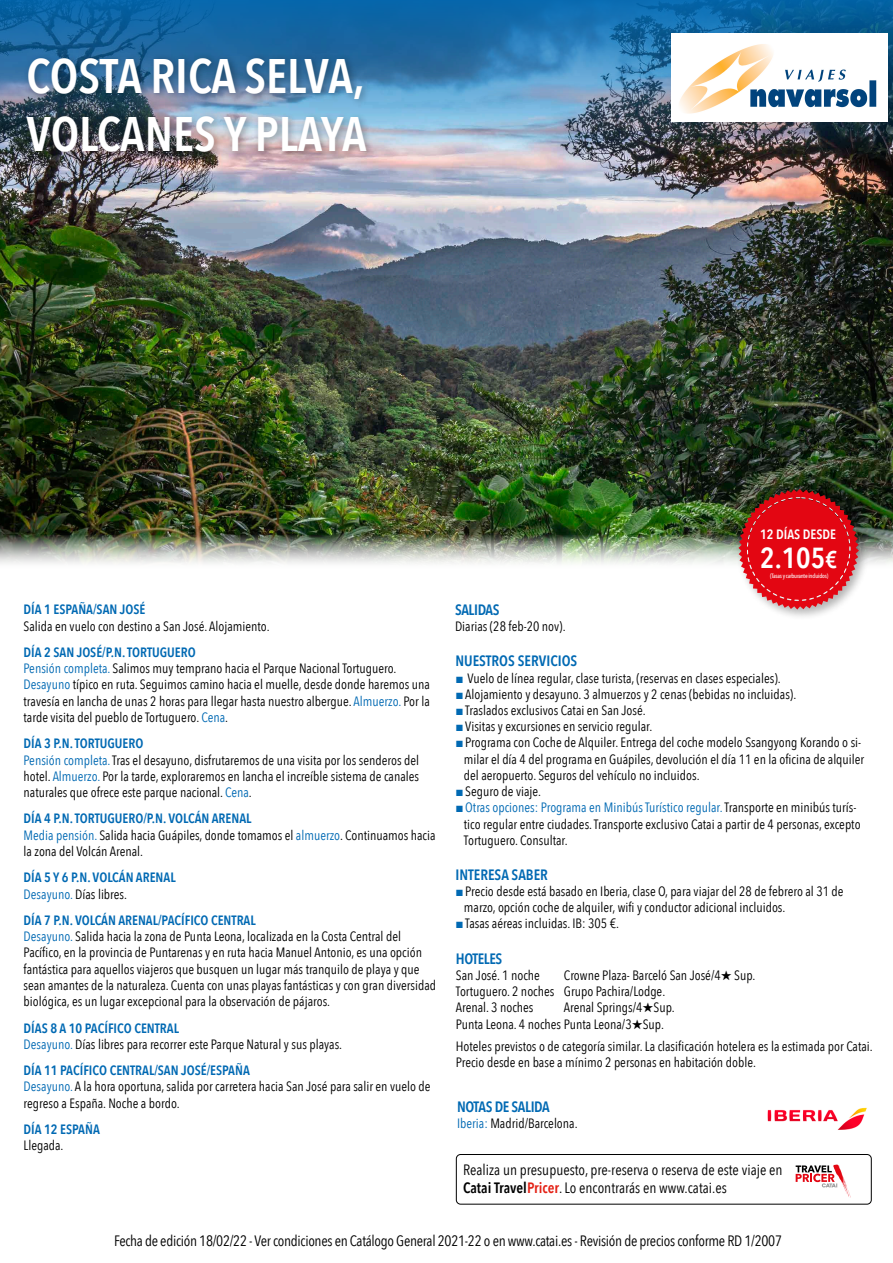
<style>
.page{position:relative;width:893px;height:1263px;background:#fff}
.page>*{position:absolute;margin:0;border:0;box-sizing:border-box;transform-origin:0 0}
.t1{font:600 48.3px "Avenir Next Condensed";letter-spacing:-.005em;color:#fff}
.t2{font:600 28.95px "Avenir Next Condensed";color:#fff}
.PARRAFO_ITINERARIO{font:15px "Avenir Next Condensed";letter-spacing:-.02em;color:#000}
.PARRAFO_ITINERARIO-2{font:15px "Avenir Next Condensed";color:#000}
.t3{font:600 15px "Avenir Next Condensed";color:#0069b3}
.t4{font:600 15px "Avenir Next Condensed";letter-spacing:-.025em;color:#0069b3}
.PARRAFO_ITINERARIO-3{font:13.5px/16.2px "Avenir Next Condensed";color:#000}
.DIAS_EN_AZUL_CON_ESP{font:600 13.5px "Avenir Next Condensed";color:#0069b3}
.t5{font:600 13.5px "Avenir Next Condensed";color:#fff}
.t6{font:500 6.15px "Avenir Next Condensed";letter-spacing:-.04em;color:#fff}
.s1{color:#0069b3}
.s2{font-size:24.15px}
.s3{font-family:"Arial";color:#0069b3}
.s4{font-weight:600}
.s5{font-weight:600;color:#e42216}
</style>
<div class="page">
<img style="left:0;top:159px;width:893px;height:375px">
<img style="left:0;top:534px;width:893px;height:30px">
<div style="left:735px;top:486px;width:135px;height:135px;background:#000;opacity:.3"></div>
<svg style="left:738px;top:489px;width:121px;height:120px;background:#ca2c31"></svg>
<div style="left:456px;top:1154px;width:416px;height:50px;border:1px solid #000;border-radius:4px"></div>
<svg style="left:796px;top:1164px;width:55px;height:34px"></svg>
<img style="left:0;top:0;width:893px;height:159px">
<div style="left:22px;top:53px;width:354px;height:109px;background:#000;opacity:.3"></div>
<img style="left:767px;top:1107px;width:100px;height:23px">
<img style="left:672px;top:33px;width:215px;height:89px">
<p class="t1" style="left:26px;top:46px;width:340px">COSTA RICA SELVA,</p>
<p class="t1" style="left:26px;top:105px;width:342px">VOLCANES Y PLAYA</p>
<p class="DIAS_EN_AZUL_CON_ESP" style="left:24px;top:601px;width:123px">DÍA 1 ESPAÑA/SAN JOSÉ</p>
<p class="PARRAFO_ITINERARIO-3" style="left:24px;top:618px;width:248px">Salida en vuelo con destino a San José. Alojamiento.</p>
<p class="DIAS_EN_AZUL_CON_ESP" style="left:24px;top:644px;width:174px">DÍA 2 SAN JOSÉ/P.N. TORTUGUERO</p>
<p class="PARRAFO_ITINERARIO-3" style="left:24px;top:660px;width:408px"><span class="s1">Pensión completa.</span> Salimos muy temprano hacia el Parque Nacional Tortuguero.<br><span class="s1">Desayuno</span> típico en ruta. Seguimos camino hacia el muelle, desde donde haremos una travesía en lancha de unas 2 horas para llegar hasta nuestro albergue. <span class="s1">Almuerzo.</span> Por la tarde visita del pueblo de Tortuguero. <span class="s1">Cena</span>.</p>
<p class="DIAS_EN_AZUL_CON_ESP" style="left:24px;top:735px;width:121px">DÍA 3 P.N. TORTUGUERO</p>
<p class="PARRAFO_ITINERARIO-3" style="left:24px;top:752px;width:397px;text-align:justify"><span class="s1">Pensión completa.</span> Tras el desayuno, disfrutaremos de una visita por los senderos del hotel. <span class="s1">Almuerzo.</span> Por la tarde, exploraremos en lancha el increíble sistema de canales naturales que ofrece este parque nacional. <span class="s1">Cena</span>.</p>
<p class="DIAS_EN_AZUL_CON_ESP" style="left:24px;top:810px;width:229px">DÍA 4 P.N. TORTUGUERO/P.N. VOLCÁN ARENAL</p>
<p class="PARRAFO_ITINERARIO-3" style="left:24px;top:827px;width:413px"><span class="s1">Media pensión.</span> Salida hacia Guápiles, donde tomamos el <span class="s1">almuerzo</span>. Continuamos hacia la zona del Volcán Arenal.</p>
<p class="DIAS_EN_AZUL_CON_ESP" style="left:24px;top:869px;width:154px">DÍA 5 Y 6 P.N. VOLCÁN ARENAL</p>
<p class="PARRAFO_ITINERARIO-3" style="left:24px;top:886px;width:105px"><span class="s1">Desayuno.</span> Días libres.</p>
<p class="DIAS_EN_AZUL_CON_ESP" style="left:24px;top:912px;width:234px">DÍA 7 P.N. VOLCÁN ARENAL/PACÍFICO CENTRAL</p>
<p class="PARRAFO_ITINERARIO-3" style="left:24px;top:928px;width:414px"><span class="s1">Desayuno.</span> Salida hacia la zona de Punta Leona, localizada en la Costa Central del Pacífico, en la provincia de Puntarenas y en ruta hacia Manuel Antonio, es una opción fantástica para aquellos viajeros que busquen un lugar más tranquilo de playa y que sean amantes de la naturaleza. Cuenta con unas playas fantásticas y con gran diversidad biológica, es un lugar excepcional para la observación de pájaros.</p>
<p class="DIAS_EN_AZUL_CON_ESP" style="left:24px;top:1020px;width:157px">DÍAS 8 A 10 PACÍFICO CENTRAL</p>
<p class="PARRAFO_ITINERARIO-3" style="left:24px;top:1036px;width:320px"><span class="s1">Desayuno.</span> Días libres para recorrer este Parque Natural y sus playas.</p>
<p class="DIAS_EN_AZUL_CON_ESP" style="left:24px;top:1062px;width:228px">DÍA 11 PACÍFICO CENTRAL/SAN JOSÉ/ESPAÑA</p>
<p class="PARRAFO_ITINERARIO-3" style="left:24px;top:1079px;width:408px"><span class="s1">Desayuno.</span> A la hora oportuna, salida por carretera hacia San José para salir en vuelo de regreso a España. Noche a bordo.</p>
<p class="DIAS_EN_AZUL_CON_ESP" style="left:24px;top:1121px;width:78px">DÍA 12 ESPAÑA</p>
<p class="PARRAFO_ITINERARIO-3" style="left:24px;top:1137px;width:41px">Llegada.</p>
<p class="t4" style="left:455px;top:600px;width:46px">SALIDAS</p>
<p class="PARRAFO_ITINERARIO-3" style="left:455px;top:618px;width:112px">Diarias (28 feb-20 nov).</p>
<p class="t5" style="left:760px;top:526px;width:78px">12 DÍAS DESDE</p>
<p class="t6" style="left:770px;top:572px;width:60px">(Tasas y carburante incluidos)</p>
<p class="t2" style="left:760px;top:540px;width:79px">2.105<span class="s2">€</span></p>
<p class="t3" style="left:455px;top:652px;width:123px">NUESTROS SERVICIOS</p>
<p class="PARRAFO_ITINERARIO-3" style="left:455px;top:670px;width:327px"><span class="s3">■</span> Vuelo de línea regular, clase turista, (reservas en clases especiales).</p>
<p class="PARRAFO_ITINERARIO-3" style="left:455px;top:686px;width:342px"><span class="s3">■</span>Alojamiento y desayuno. 3 almuerzos y 2 cenas (bebidas no incluidas).</p>
<p class="PARRAFO_ITINERARIO-3" style="left:455px;top:702px;width:192px"><span class="s3">■</span>Traslados exclusivos Catai en San José.</p>
<p class="PARRAFO_ITINERARIO-3" style="left:455px;top:718px;width:199px"><span class="s3">■</span>Visitas y excursiones en servicio regular.</p>
<p class="PARRAFO_ITINERARIO-3" style="left:464px;top:735px;width:402px;text-indent:-9px"><span class="s3">■</span>Programa con Coche de Alquiler. Entrega del coche modelo Ssangyong Korando o si&shy;milar el día 4 del programa en Guápiles, devolución el día 11 en la oficina de alquiler del aeropuerto. Seguros del vehículo no incluidos.</p>
<p class="PARRAFO_ITINERARIO-3" style="left:455px;top:783px;width:87px"><span class="s3">■</span>Seguro de viaje.</p>
<p class="PARRAFO_ITINERARIO-3" style="left:464px;top:799px;width:398px;text-indent:-9px"><span class="s3">■</span><span class="s1">Otras opciones: Programa en Minibús Turístico regular.</span> Transporte en minibús turís&shy;tico regular entre ciudades. Transporte exclusivo Catai a partir de 4 personas, excepto<br>Tortuguero. Consultar.</p>
<p class="t3" style="left:455px;top:865px;width:94px">INTERESA SABER</p>
<p class="PARRAFO_ITINERARIO-3" style="left:464px;top:883px;width:381px;text-indent:-9px"><span class="s3">■</span>Precio desde está basado en Iberia, clase O, para viajar del 28 de febrero al 31 de marzo, opción coche de alquiler, wifi y conductor adicional incluidos.</p>
<p class="PARRAFO_ITINERARIO-3" style="left:455px;top:915px;width:165px"><span class="s3">■</span>Tasas aéreas incluidas. IB: 305 €.</p>
<p class="t4" style="left:456px;top:949px;width:48px">HOTELES</p>
<p class="PARRAFO_ITINERARIO-3" style="left:456px;top:967px;width:86px">San José. 1 noche</p>
<p class="PARRAFO_ITINERARIO-3" style="left:564px;top:967px;width:193px">Crowne Plaza- Barceló San José/4★ Sup.</p>
<p class="PARRAFO_ITINERARIO-3" style="left:456px;top:983px;width:211px">Tortuguero. 2 noches Grupo Pachira/Lodge.</p>
<p class="PARRAFO_ITINERARIO-3" style="left:456px;top:999px;width:79px">Arenal. 3 noches</p>
<p class="PARRAFO_ITINERARIO-3" style="left:564px;top:999px;width:112px">Arenal Springs/4★Sup.</p>
<p class="PARRAFO_ITINERARIO-3" style="left:456px;top:1016px;width:210px">Punta Leona. 4 noches Punta Leona/3★Sup.</p>
<p class="PARRAFO_ITINERARIO-3" style="left:456px;top:1038px;width:418px">Hoteles previstos o de categoría similar. La clasificación hotelera es la estimada por Catai.<br>Precio desde en base a mínimo 2 personas en habitación doble.</p>
<p class="t4" style="left:457px;top:1097px;width:94px">NOTAS DE SALIDA</p>
<p class="PARRAFO_ITINERARIO-3" style="left:457px;top:1115px;width:122px"><span class="s1">Iberia:</span> Madrid/Barcelona.</p>
<p class="PARRAFO_ITINERARIO-2" style="left:463px;top:1160px;width:321px">Realiza un presupuesto, pre-reserva o reserva de este viaje en</p>
<p class="PARRAFO_ITINERARIO-2" style="left:463px;top:1178px;width:265px"><span class="s4">Catai Travel</span><span class="s5">Pricer</span>. Lo encontrarás en www.catai.es</p>
<p class="PARRAFO_ITINERARIO" style="left:114px;top:1231px;width:669px">Fecha de edición 18/02/22 - Ver condiciones en Catálogo General 2021-22 o en www.catai.es - Revisión de precios conforme RD 1/2007</p>
</div>
